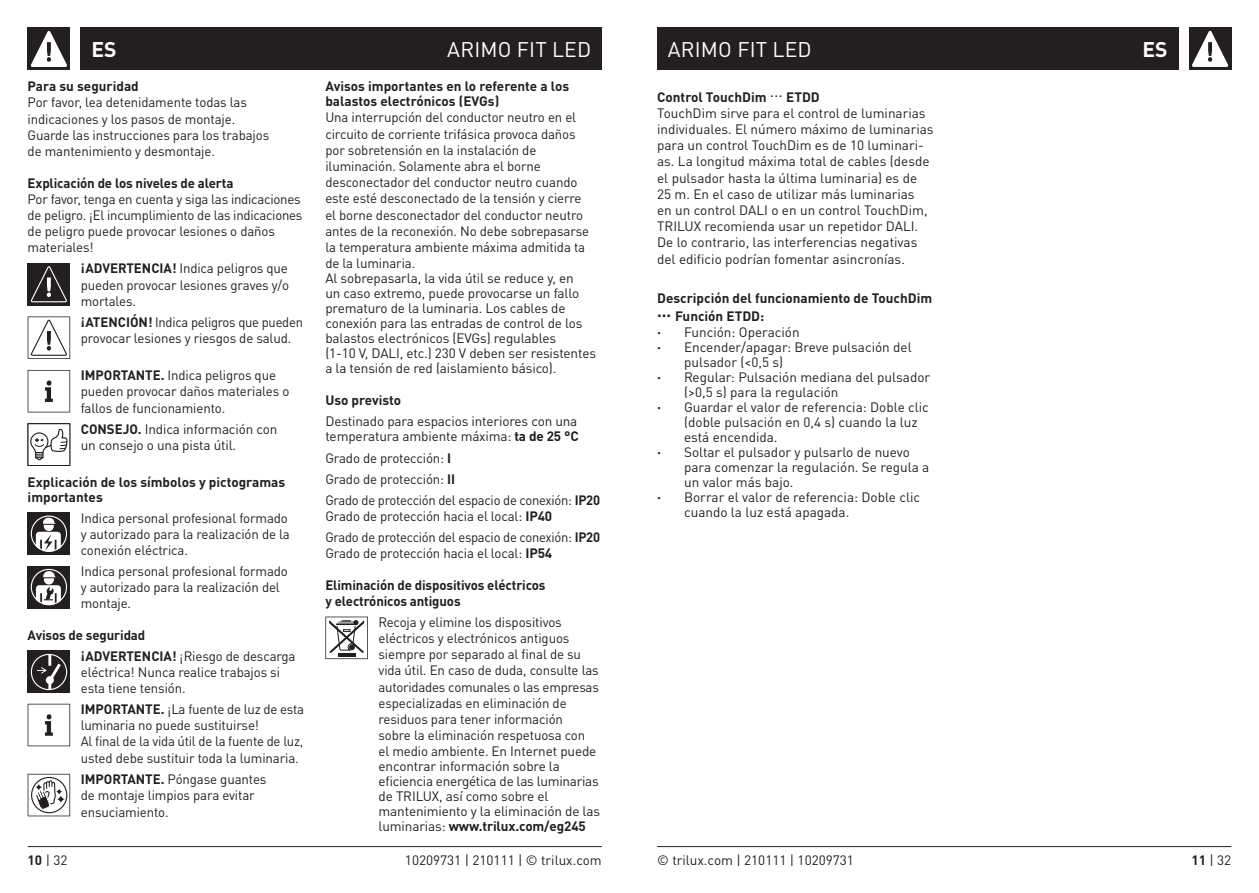
<style>
.page{position:relative;width:1259px;height:893px;background:#fff}
.page>*{position:absolute;margin:0;border:0;box-sizing:border-box;transform-origin:0 0}
.t1{font:21px "DIN Pro";letter-spacing:.01em;color:#fff}
.t2{font:700 21px "DIN Pro";color:#fff}
.t3{font:13.5px/16.2px "DIN Pro";letter-spacing:-.01em;color:#231f20}
.t4{font:700 13.5px/15px "DIN Pro";color:#231f20}
.t5{font:13.5px/16.2px "DIN Pro";letter-spacing:-.01em;color:#231f20;scale:.96 1}
.s1{font-weight:700}
</style>
<div class="page">
<div style="left:81px;top:28px;width:521px;height:42px;background:#231f20"></div>
<div style="left:657px;top:28px;width:521px;height:42px;background:#231f20"></div>
<hr style="left:657px;top:846px;width:574px;height:1px;background:#231f20">
<hr style="left:28px;top:846px;width:574px;height:1px;background:#231f20">
<div style="left:1188px;top:28px;width:43px;height:42px;background:#231f20"></div>
<svg style="left:1192px;top:31px;width:36px;height:36px"></svg>
<div style="left:28px;top:28px;width:42px;height:42px;background:#231f20"></div>
<svg style="left:31px;top:31px;width:36px;height:36px"></svg>
<div style="left:28px;top:263px;width:42px;height:43px;background:#231f20"></div>
<svg style="left:31px;top:266px;width:36px;height:36px"></svg>
<svg style="left:28px;top:316px;width:42px;height:43px"></svg>
<svg style="left:28px;top:370px;width:42px;height:42px"></svg>
<svg style="left:28px;top:423px;width:42px;height:43px"></svg>
<div style="left:28px;top:512px;width:42px;height:43px;background:#231f20"></div>
<svg style="left:31px;top:515px;width:36px;height:37px"></svg>
<div style="left:28px;top:566px;width:42px;height:42px;background:#231f20"></div>
<svg style="left:31px;top:569px;width:36px;height:36px"></svg>
<svg style="left:325px;top:617px;width:43px;height:42px"></svg>
<div style="left:28px;top:651px;width:42px;height:42px;background:#231f20"></div>
<svg style="left:31px;top:654px;width:36px;height:36px"></svg>
<svg style="left:28px;top:704px;width:42px;height:42px"></svg>
<svg style="left:28px;top:774px;width:42px;height:42px"></svg>
<h1 class="t2" style="left:91px;top:33px;width:27px">ES</h1>
<p class="t4" style="left:28px;top:78px;width:113px">Para su seguridad</p>
<p class="t3" style="left:28px;top:93px;width:243px">Por favor, lea detenidamente todas las indicaciones y los pasos de montaje.<br>Guarde las instrucciones para los trabajos de mantenimiento y desmontaje.</p>
<p class="t4" style="left:28px;top:174px;width:207px">Explicación de los niveles de alerta</p>
<p class="t3" style="left:28px;top:190px;width:276px">Por favor, tenga en cuenta y siga las indicaciones de peligro. ¡El incumplimiento de las indicaciones de peligro puede provocar lesiones o daños materiales!</p>
<p class="t3" style="left:81px;top:260px;width:210px;text-align:justify"><span class="s1">¡ADVERTENCIA!</span> Indica peligros que pueden provocar lesiones graves y/o mortales.</p>
<p class="t5" style="left:81px;top:313px;width:233px"><span class="s1">¡ATENCIÓN!</span> Indica peligros que pueden provocar lesiones y riesgos de salud.</p>
<p class="t3" style="left:81px;top:366px;width:210px"><span class="s1">IMPORTANTE.</span> Indica peligros que pueden provocar daños materiales o fallos de funcionamiento.</p>
<p class="t3" style="left:81px;top:420px;width:198px"><span class="s1">CONSEJO.</span> Indica información con un consejo o una pista útil.</p>
<p class="t4" style="left:28px;top:474px;width:259px">Explicación de los símbolos y pictogramas importantes</p>
<p class="t3" style="left:81px;top:509px;width:211px">Indica personal profesional formado y autorizado para la realización de la conexión eléctrica.</p>
<p class="t3" style="left:81px;top:562px;width:209px">Indica personal profesional formado y autorizado para la realización del montaje.</p>
<p class="t4" style="left:28px;top:627px;width:119px">Avisos de seguridad</p>
<p class="t3" style="left:81px;top:647px;width:216px"><span class="s1">¡ADVERTENCIA!</span> ¡Riesgo de descarga eléctrica! Nunca realice trabajos si esta tiene tensión.</p>
<p class="t3" style="left:81px;top:700px;width:225px"><span class="s1">IMPORTANTE.</span> ¡La fuente de luz de esta luminaria no puede sustituirse!<br>Al final de la vida útil de la fuente de luz, usted debe sustituir toda la luminaria.</p>
<p class="t3" style="left:81px;top:770px;width:187px"><span class="s1">IMPORTANTE.</span> Póngase guantes de montaje limpios para evitar ensuciamiento.</p>
<h1 class="t1" style="left:447px;top:33px;width:145px">ARIMO FIT LED</h1>
<h1 class="t1" style="left:668px;top:33px;width:145px">ARIMO FIT LED</h1>
<p class="t4" style="left:325px;top:78px;width:245px">Avisos importantes en lo referente a los balastos electrónicos (EVGs)</p>
<p class="t3" style="left:325px;top:109px;width:272px;line-height:15.6px">Una interrupción del conductor neutro en el circuito de corriente trifásica provoca daños por sobretensión en la instalación de iluminación. Solamente abra el borne desconectador del conductor neutro cuando este esté desconectado de la tensión y cierre<br>el borne desconectador del conductor neutro antes de la reconexión. No debe sobrepasarse la temperatura ambiente máxima admitida ta de la luminaria.<br>Al sobrepasarla, la vida útil se reduce y, en<br>un caso extremo, puede provocarse un fallo prematuro de la luminaria. Los cables de conexión para las entradas de control de los balastos electrónicos (EVGs) regulables<br>(1-10 V, DALI, etc.) 230 V deben ser resistentes a la tensión de red (aislamiento básico).</p>
<p class="t4" style="left:325px;top:391px;width:77px">Uso previsto</p>
<p class="t3" style="left:325px;top:412px;width:255px;line-height:15px">Destinado para espacios interiores con una temperatura ambiente máxima: <span class="s1">ta de 25 °C</span></p>
<p class="t3" style="left:325px;top:449px;width:127px">Grado de protección: <span class="s1">I</span></p>
<p class="t3" style="left:325px;top:467px;width:276px;line-height:21px">Grado de protección: <span class="s1">II<br></span>Grado de protección del espacio de conexión: <span class="s1">IP20</span></p>
<p class="t3" style="left:325px;top:505px;width:276px;line-height:21px">Grado de protección hacia el local: <span class="s1">IP40<br></span>Grado de protección del espacio de conexión: <span class="s1">IP20</span></p>
<p class="t3" style="left:325px;top:544px;width:228px">Grado de protección hacia el local: <span class="s1">IP54</span></p>
<p class="t4" style="left:325px;top:576px;width:222px;line-height:16.2px">Eliminación de dispositivos eléctricos y electrónicos antiguos</p>
<p class="t3" style="left:378px;top:613px;width:223px;line-height:15.8px">Recoja y elimine los dispositivos eléctricos y electrónicos antiguos siempre por separado al final de su vida útil. En caso de duda, consulte las autoridades comunales o las empresas especializadas en eliminación de residuos para tener información<br>sobre la eliminación respetuosa con<br>el medio ambiente. En Internet puede encontrar información sobre la eficiencia energética de las luminarias de TRILUX, así como sobre el mantenimiento y la eliminación de las luminarias: <span class="s1">www.trilux.com/eg245</span></p>
<p class="t3" style="left:657px;top:88px;width:278px"><span class="s1">Control TouchDim</span> <sup>...</sup> <span class="s1">ETDD<br></span>TouchDim sirve para el control de luminarias individuales. El número máximo de luminarias para un control TouchDim es de 10 luminari&shy;as. La longitud máxima total de cables (desde el pulsador hasta la última luminaria) es de 25 m. En el caso de utilizar más luminarias<br>en un control DALI o en un control TouchDim, TRILUX recomienda usar un repetidor DALI.<br>De lo contrario, las interferencias negativas del edificio podrían fomentar asincronías.</p>
<p class="t4" style="left:657px;top:288px;width:277px;line-height:18px">Descripción del funcionamiento de TouchDim <sup>...</sup> Función ETDD:</p>
<p class="t3" style="left:657px;top:324px;width:144px"><span class="s1">·</span> Función: Operación</p>
<p class="t3" style="left:657px;top:339px;width:256px"><span class="s1">·</span> Encender/apagar: Breve pulsación del</p>
<p class="t3" style="left:684px;top:354px;width:101px">pulsador (&lt;0,5 s)</p>
<p class="t3" style="left:657px;top:369px;width:274px"><span class="s1">·</span> Regular: Pulsación mediana del pulsador</p>
<p class="t3" style="left:684px;top:384px;width:156px">(&gt;0,5 s) para la regulación</p>
<p class="t3" style="left:657px;top:399px;width:273px"><span class="s1">·</span> Guardar el valor de referencia: Doble clic</p>
<p class="t3" style="left:684px;top:414px;width:235px">(doble pulsación en 0,4 s) cuando la luz</p>
<p class="t3" style="left:684px;top:429px;width:95px">está encendida.</p>
<p class="t3" style="left:657px;top:444px;width:254px"><span class="s1">·</span> Soltar el pulsador y pulsarlo de nuevo</p>
<p class="t3" style="left:684px;top:459px;width:247px">para comenzar la regulación. Se regula a</p>
<p class="t3" style="left:684px;top:474px;width:111px">un valor más bajo.</p>
<p class="t3" style="left:657px;top:489px;width:264px"><span class="s1">·</span> Borrar el valor de referencia: Doble clic</p>
<p class="t3" style="left:684px;top:504px;width:167px">cuando la luz está apagada.</p>
<h1 class="t2" style="left:1142px;top:33px;width:27px">ES</h1>
<p class="t3" style="left:28px;top:851px;width:41px"><span class="s1">10</span> | 32</p>
<p class="t3" style="left:405px;top:851px;width:198px">10209731 | 210111 | © trilux.com</p>
<p class="t3" style="left:657px;top:851px;width:198px">© trilux.com | 210111 | 10209731</p>
<p class="t3" style="left:1191px;top:851px;width:41px"><span class="s1">11</span> | 32</p>
</div>
